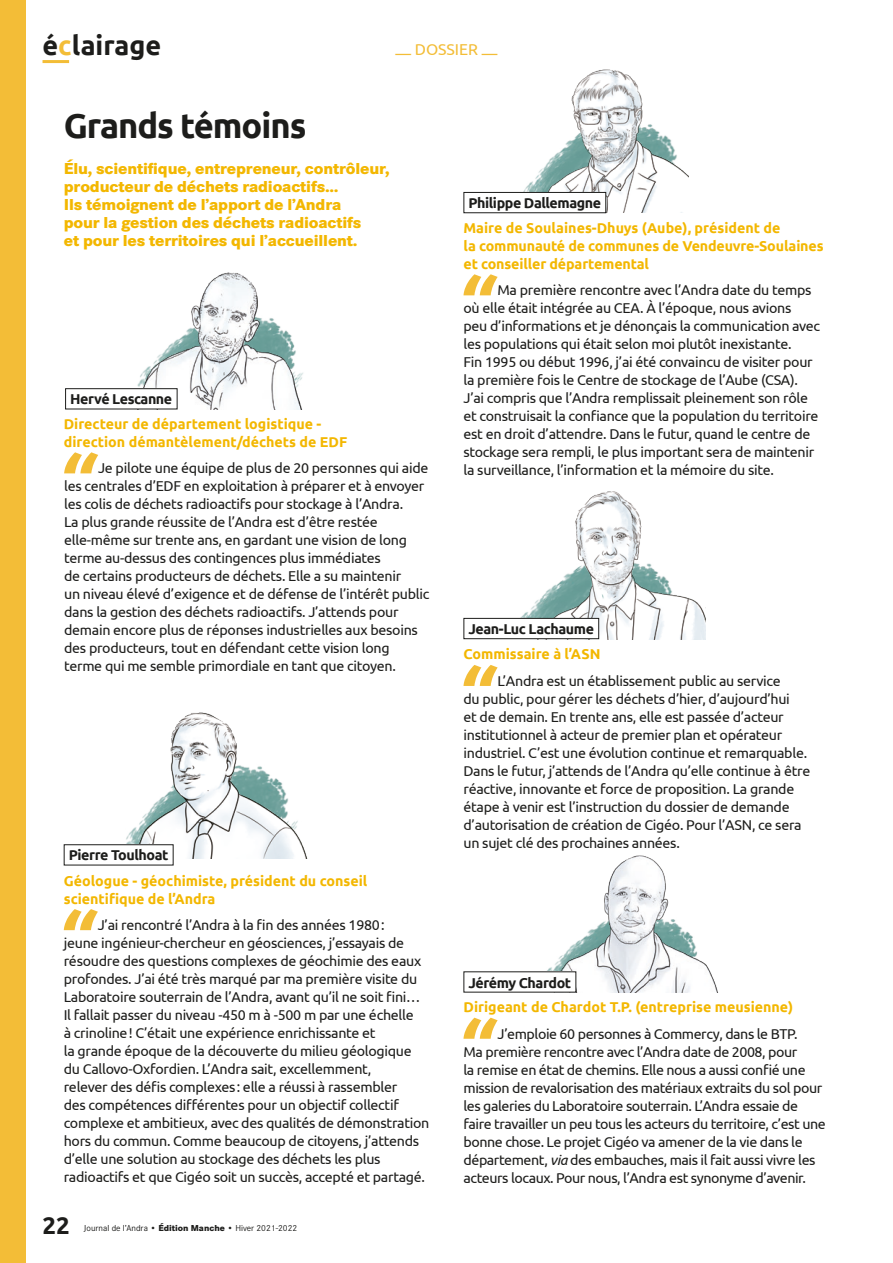
<style>
.page{position:relative;width:893px;height:1263px;background:#fff}
.page>*{position:absolute;margin:0;border:0;box-sizing:border-box;transform-origin:0 0}
.t1{font:700 34.5px "Ubuntu";letter-spacing:-.03em;color:#1d1d1b}
.t2{font:700 27px "Ubuntu";color:#1d1d1b}
.t3{font:700 24px "Ubuntu";color:#1d1d1b}
.t4{font:800 16.5px/18px "Corporate S";letter-spacing:-.01em;color:#f3b700}
.t5{font:15.75px "Ubuntu";color:#f3bd37}
.t6{font:14.25px/18px "Ubuntu";letter-spacing:-.02em;color:#1d1d1b}
.t7{font:700 14.25px/18px "Ubuntu";color:#f3b700}
.t8{font:700 14.25px "Ubuntu";letter-spacing:-.03em;color:#1d1d1b}
.t9{font:9px "Corporate S";color:#1d1d1b}
.s1{color:#f3bd37}
.s2{font-weight:800}
.s3{font-style:italic}
</style>
<div class="page">
<hr style="left:43px;top:60px;width:26px;height:3px;background:#f3bd37">
<div style="left:0;top:0;width:26px;height:1263px;background:#f3bd37"></div>
<img style="left:547px;top:855px;width:171px;height:137px">
<img style="left:137px;top:272px;width:166px;height:137px">
<img style="left:463px;top:607px;width:243px;height:33px">
<img style="left:126px;top:712px;width:181px;height:146px">
<img style="left:527px;top:69px;width:161px;height:143px">
<img style="left:511px;top:491px;width:194px;height:148px">
<svg style="left:463px;top:665px;width:35px;height:21px"></svg>
<svg style="left:64px;top:452px;width:34px;height:21px"></svg>
<svg style="left:463px;top:274px;width:35px;height:21px"></svg>
<svg style="left:463px;top:1018px;width:35px;height:21px"></svg>
<svg style="left:64px;top:909px;width:34px;height:21px"></svg>
<div style="left:464px;top:618px;width:135px;height:21px;background:#fff"></div>
<div style="left:463px;top:618px;width:136px;height:21px;border:1px solid #1d1d1b"></div>
<div style="left:66px;top:389px;width:111px;height:20px;background:#fff"></div>
<div style="left:65px;top:388px;width:112px;height:21px;border:1px solid #1d1d1b"></div>
<div style="left:464px;top:192px;width:142px;height:21px;background:#fff"></div>
<div style="left:463px;top:192px;width:143px;height:21px;border:1px solid #1d1d1b"></div>
<div style="left:64px;top:845px;width:109px;height:20px;background:#fff"></div>
<div style="left:64px;top:844px;width:110px;height:21px;border:1px solid #1d1d1b"></div>
<div style="left:464px;top:972px;width:112px;height:20px;background:#fff"></div>
<h2 class="t2" style="left:43px;top:29px;width:120px">é<span class="s1">c</span>lairage</h2>
<p class="t5" style="left:396px;top:40px;width:103px">— DOSSIER —</p>
<h1 class="t1" style="left:64px;top:105px;width:244px">Grands témoins</h1>
<p class="t4" style="left:64px;top:159px;width:328px">Élu, scientifique, entrepreneur, contrôleur, producteur de déchets radioactifs…<br>Ils témoignent de l’apport de l’Andra<br>pour la gestion des déchets radioactifs<br>et pour les territoires qui l’accueillent.</p>
<p class="t8" style="left:70px;top:391px;width:104px">Hervé Lescanne</p>
<p class="t7" style="left:64px;top:415px;width:285px">Directeur de département logistique - direction démantèlement/déchets de EDF</p>
<p class="t6" style="left:64px;top:459px;width:367px;text-indent:34px">Je pilote une équipe de plus de 20 personnes qui aide les centrales d’EDF en exploitation à préparer et à envoyer les colis de déchets radioactifs pour stockage à l’Andra.<br>La plus grande réussite de l’Andra est d’être restée elle-même sur trente ans, en gardant une vision de long terme au-dessus des contingences plus immédiates<br>de certains producteurs de déchets. Elle a su maintenir<br>un niveau élevé d’exigence et de défense de l’intérêt public dans la gestion des déchets radioactifs. J’attends pour demain encore plus de réponses industrielles aux besoins des producteurs, tout en défendant cette vision long terme qui me semble primordiale en tant que citoyen.</p>
<p class="t8" style="left:69px;top:847px;width:101px">Pierre Toulhoat</p>
<p class="t7" style="left:64px;top:871px;width:305px">Géologue - géochimiste, président du conseil scientifique de l’Andra</p>
<p class="t6" style="left:64px;top:916px;width:367px;text-indent:34px">J’ai rencontré l’Andra à la fin des années 1980 :<br>jeune ingénieur-chercheur en géosciences, j’essayais de résoudre des questions complexes de géochimie des eaux profondes. J’ai été très marqué par ma première visite du Laboratoire souterrain de l’Andra, avant qu’il ne soit fini… Il fallait passer du niveau -450 m à -500 m par une échelle<br>à crinoline ! C’était une expérience enrichissante et<br>la grande époque de la découverte du milieu géologique du Callovo-Oxfordien. L’Andra sait, excellemment,<br>relever des défis complexes : elle a réussi à rassembler<br>des compétences différentes pour un objectif collectif complexe et ambitieux, avec des qualités de démonstration hors du commun. Comme beaucoup de citoyens, j’attends d’elle une solution au stockage des déchets les plus radioactifs et que Cigéo soit un succès, accepté et partagé.</p>
<h3 class="t3" style="left:43px;top:1210px;width:29px">22</h3>
<p class="t9" style="left:84px;top:1222px;width:215px">Journal de l’Andra <span class="s2">• Édition Manche •</span> Hiver 2021-2022</p>
<p class="t8" style="left:468px;top:194px;width:134px">Philippe Dallemagne</p>
<p class="t7" style="left:463px;top:219px;width:362px">Maire de Soulaines-Dhuys (Aube), président de<br>la communauté de communes de Vendeuvre-Soulaines et conseiller départemental</p>
<p class="t6" style="left:463px;top:281px;width:358px;text-indent:34px">Ma première rencontre avec l’Andra date du temps où elle était intégrée au CEA. À l’époque, nous avions<br>peu d’informations et je dénonçais la communication avec les populations qui était selon moi plutôt inexistante.<br>Fin 1995 ou début 1996, j’ai été convaincu de visiter pour la première fois le Centre de stockage de l’Aube (CSA).<br>J’ai compris que l’Andra remplissait pleinement son rôle et construisait la confiance que la population du territoire est en droit d’attendre. Dans le futur, quand le centre de stockage sera rempli, le plus important sera de maintenir la surveillance, l’information et la mémoire du site.</p>
<p class="t8" style="left:468px;top:620px;width:127px">Jean-Luc Lachaume</p>
<p class="t7" style="left:463px;top:645px;width:138px">Commissaire à l’ASN</p>
<p class="t6" style="left:463px;top:671px;width:348px;text-indent:34px">L’Andra est un établissement public au service<br>du public, pour gérer les déchets d’hier, d’aujourd’hui<br>et de demain. En trente ans, elle est passée d’acteur institutionnel à acteur de premier plan et opérateur industriel. C’est une évolution continue et remarquable.<br>Dans le futur, j’attends de l’Andra qu’elle continue à être réactive, innovante et force de proposition. La grande étape à venir est l’instruction du dossier de demande d’autorisation de création de Cigéo. Pour l’ASN, ce sera un sujet clé des prochaines années.</p>
<p class="t8" style="left:468px;top:974px;width:104px">Jérémy Chardot</p>
<p class="t7" style="left:463px;top:998px;width:331px">Dirigeant de Chardot T.P. (entreprise meusienne)</p>
<p class="t6" style="left:463px;top:1024px;width:364px;text-indent:34px">J’emploie 60 personnes à Commercy, dans le BTP.<br>Ma première rencontre avec l’Andra date de 2008, pour<br>la remise en état de chemins. Elle nous a aussi confié une mission de revalorisation des matériaux extraits du sol pour les galeries du Laboratoire souterrain. L’Andra essaie de faire travailler un peu tous les acteurs du territoire, c’est une bonne chose. Le projet Cigéo va amener de la vie dans le département, <span class="s3">via</span> des embauches, mais il fait aussi vivre les acteurs locaux. Pour nous, l’Andra est synonyme d’avenir.</p>
</div>
